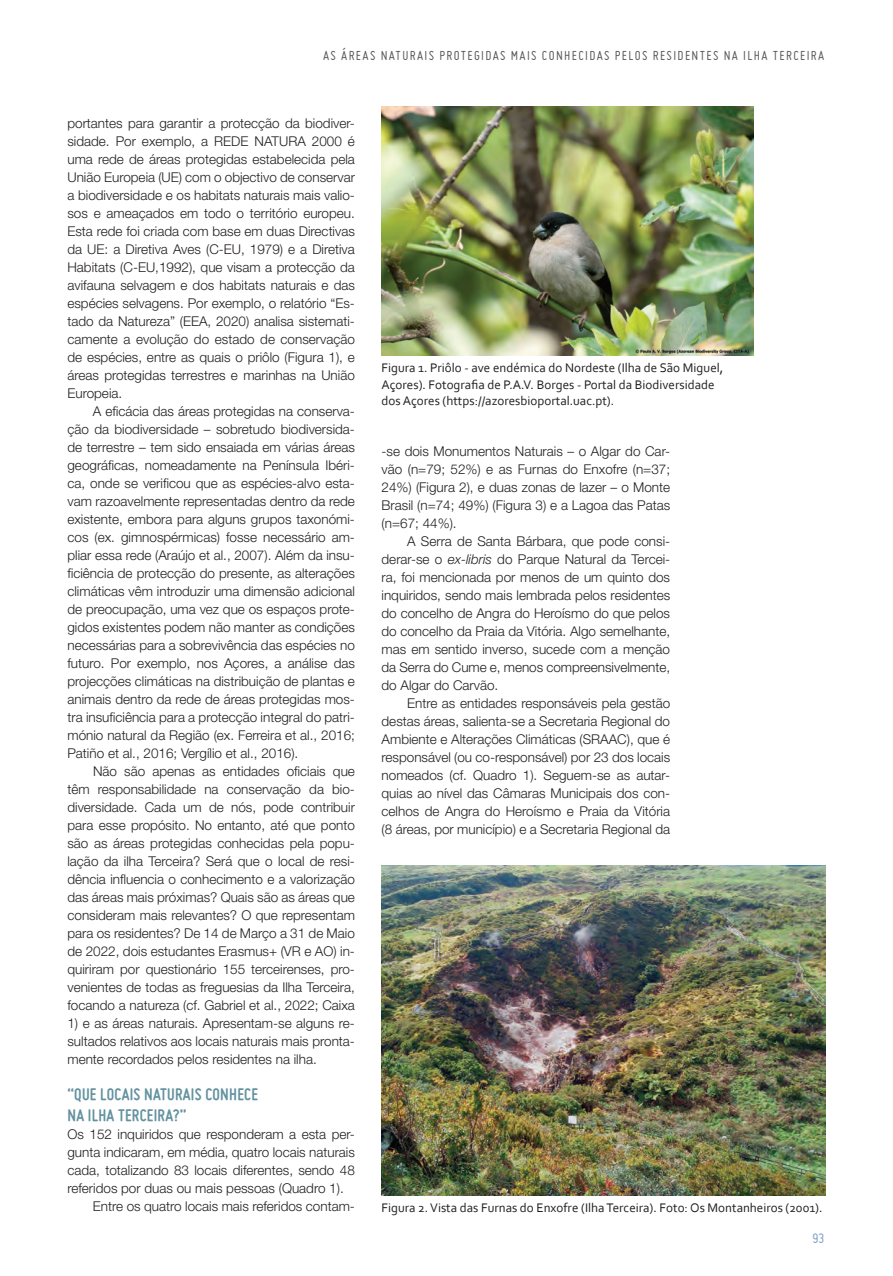
<style>
.page{position:relative;width:893px;height:1276px;background:#fff}
.page>*{position:absolute;margin:0;border:0;box-sizing:border-box;transform-origin:0 0}
.tit-sub-paragrafo{font:700 18px/21px "Miso";letter-spacing:.015em;color:#63929f}
.t1{font:15px "Miso";color:#7b9dc7}
.t2{font:14.25px "Miso";letter-spacing:.095em;color:#57585a}
.txt-pr{font:300 13.5px/18px "Helvetica Neue LT Std";color:#231f20;text-align:justify}
.txt{font:300 13.5px/18px "Helvetica Neue LT Std";color:#231f20;text-align:justify}
.legenda-neto{font:13.05px/16.5px "Corbel";color:#231f20}
.s1{font-style:italic}
</style>
<div class="page">
<img style="left:381px;top:106px;width:373px;height:250px">
<img style="left:382px;top:865px;width:443px;height:331px">
<p class="t2" style="left:323px;top:47px;width:503px">AS ÁREAS NATURAIS PROTEGIDAS MAIS CONHECIDAS PELOS RESIDENTES NA ILHA TERCEIRA</p>
<p class="txt-pr" style="left:67px;top:114px;width:289px">portantes para garantir a protecção da biodiver&shy;sidade. Por exemplo, a REDE NATURA 2000 é uma rede de áreas protegidas estabelecida pela União Europeia (UE) com o objectivo de conservar a biodiversidade e os habitats naturais mais valio&shy;sos e ameaçados em todo o território europeu.<br>Esta rede foi criada com base em duas Directivas da UE: a Diretiva Aves (C-EU, 1979) e a Diretiva Habitats (C-EU,1992), que visam a protecção da avifauna selvagem e dos habitats naturais e das espécies selvagens. Por exemplo, o relatório “Es&shy;tado da Natureza” (EEA, 2020) analisa sistemati&shy;camente a evolução do estado de conservação de espécies, entre as quais o priôlo (Figura 1), e áreas protegidas terrestres e marinhas na União Europeia.</p>
<p class="txt-pr" style="left:67px;top:402px;width:289px;text-indent:26px">A eficácia das áreas protegidas na conserva&shy;ção da biodiversidade – sobretudo biodiversida&shy;de terrestre – tem sido ensaiada em várias áreas geográficas, nomeadamente na Península Ibéri&shy;ca, onde se verificou que as espécies-alvo esta&shy;vam razoavelmente representadas dentro da rede existente, embora para alguns grupos taxonómi&shy;cos (ex. gimnospérmicas) fosse necessário am&shy;pliar essa rede (Araújo et al., 2007). Além da insu&shy;ficiência de protecção do presente, as alterações climáticas vêm introduzir uma dimensão adicional de preocupação, uma vez que os espaços prote&shy;gidos existentes podem não manter as condições necessárias para a sobrevivência das espécies no futuro. Por exemplo, nos Açores, a análise das projecções climáticas na distribuição de plantas e animais dentro da rede de áreas protegidas mos&shy;tra insuficiência para a protecção integral do patri&shy;mónio natural da Região (ex. Ferreira et al., 2016; Patiño et al., 2016; Vergílio et al., 2016).</p>
<p class="txt-pr" style="left:67px;top:762px;width:289px;text-indent:26px">Não são apenas as entidades oficiais que têm responsabilidade na conservação da bio&shy;diversidade. Cada um de nós, pode contribuir para esse propósito. No entanto, até que ponto são as áreas protegidas conhecidas pela popu&shy;lação da ilha Terceira? Será que o local de resi&shy;dência influencia o conhecimento e a valorização das áreas mais próximas? Quais são as áreas que consideram mais relevantes? O que representam para os residentes? De 14 de Março a 31 de Maio de 2022, dois estudantes Erasmus+ (VR e AO) in&shy;quiriram por questionário 155 terceirenses, pro&shy;venientes de todas as freguesias da Ilha Terceira, focando a natureza (cf. Gabriel et al., 2022; Caixa</p>
<p class="txt-pr" style="left:67px;top:1014px;width:289px">1) e as áreas naturais. Apresentam-se alguns re&shy;sultados relativos aos locais naturais mais pronta&shy;mente recordados pelos residentes na ilha.</p>
<p class="tit-sub-paragrafo" style="left:67px;top:1083px;width:192px">“QUE LOCAIS NATURAIS CONHECE<br>NA ILHA TERCEIRA?”</p>
<p class="txt" style="left:67px;top:1124px;width:289px">Os 152 inquiridos que responderam a esta per&shy;gunta indicaram, em média, quatro locais naturais cada, totalizando 83 locais diferentes, sendo 48 referidos por duas ou mais pessoas (Quadro 1).</p>
<p class="txt-pr" style="left:93px;top:1196px;width:263px">Entre os quatro locais mais referidos contam-</p>
<p class="legenda-neto" style="left:382px;top:359px;width:343px">Figura 1. Priôlo - ave endémica do Nordeste (Ilha de São Miguel,<br>Açores). Fotografia de P.A.V. Borges - Portal da Biodiversidade dos Açores (https://azoresbioportal.uac.pt).</p>
<p class="txt-pr" style="left:382px;top:441px;width:290px">-se dois Monumentos Naturais – o Algar do Car&shy;vão (n=79; 52%) e as Furnas do Enxofre (n=37; 24%) (Figura 2), e duas zonas de lazer – o Monte Brasil (n=74; 49%) (Figura 3) e a Lagoa das Patas (n=67; 44%).</p>
<p class="txt-pr" style="left:382px;top:531px;width:290px;text-indent:26px">A Serra de Santa Bárbara, que pode consi&shy;derar-se o <span class="s1">ex-libris</span> do Parque Natural da Tercei&shy;ra, foi mencionada por menos de um quinto dos inquiridos, sendo mais lembrada pelos residentes do concelho de Angra do Heroísmo do que pelos do concelho da Praia da Vitória. Algo semelhante, mas em sentido inverso, sucede com a menção da Serra do Cume e, menos compreensivelmente, do Algar do Carvão.</p>
<p class="txt-pr" style="left:382px;top:693px;width:290px;text-indent:26px">Entre as entidades responsáveis pela gestão destas áreas, salienta-se a Secretaria Regional do Ambiente e Alterações Climáticas (SRAAC), que é responsável (ou co-responsável) por 23 dos locais nomeados (cf. Quadro 1). Seguem-se as autar&shy;quias ao nível das Câmaras Municipais dos con&shy;celhos de Angra do Heroísmo e Praia da Vitória (8 áreas, por município) e a Secretaria Regional da</p>
<p class="legenda-neto" style="left:382px;top:1198px;width:442px">Figura 2. Vista das Furnas do Enxofre (Ilha Terceira). Foto: Os Montanheiros (2001).</p>
<p class="t1" style="left:812px;top:1230px;width:14px">93</p>
</div>
